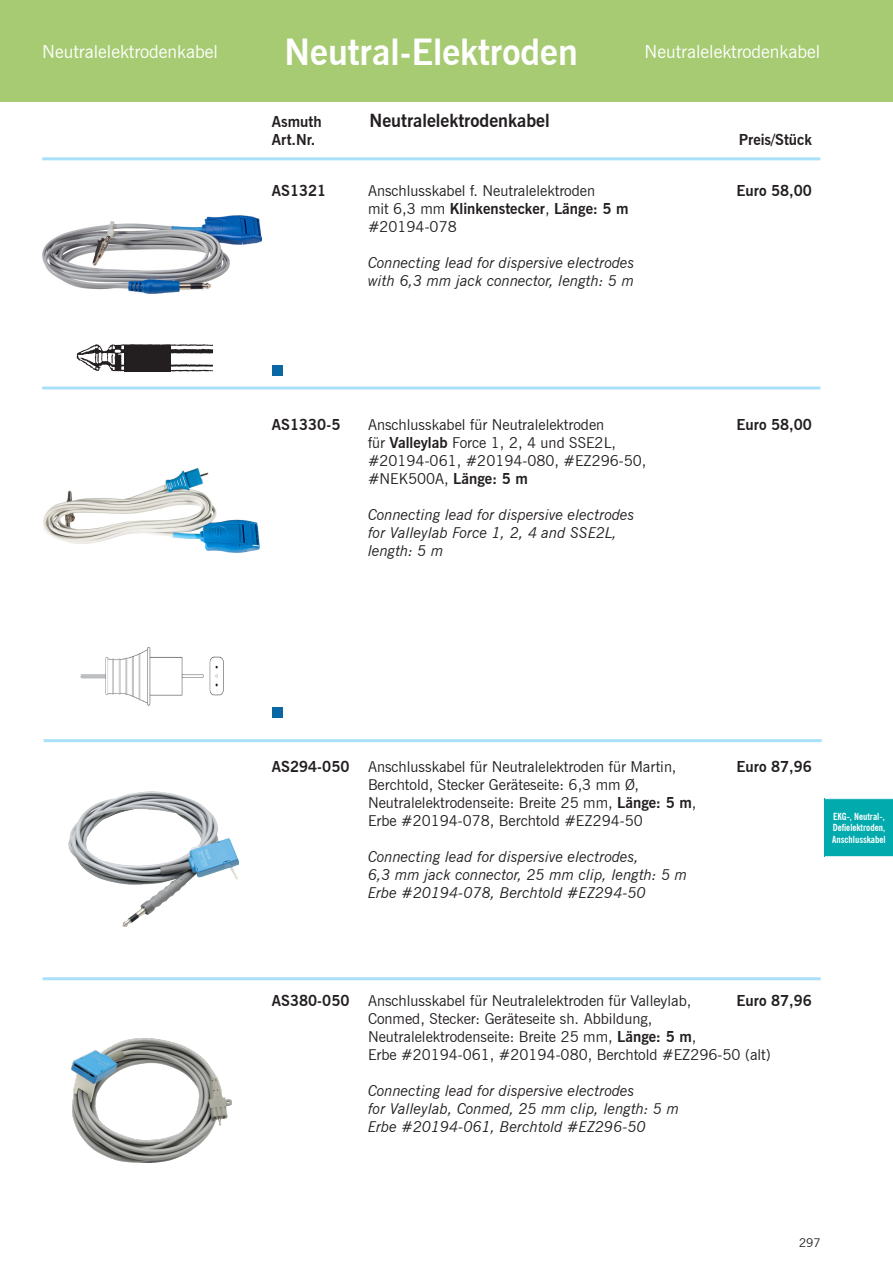
<style>
.page{position:relative;width:893px;height:1263px;background:#fff}
.page>*{position:absolute;margin:0;border:0;box-sizing:border-box;transform-origin:0 0}
.Text{font:700 36px "News Gothic BT";color:#fff}
.Text-2{font:18px "News Gothic BT";color:#fff}
.Produkte{font:700 18px "News Gothic BT";color:#231f20}
.Text-3{font:15px "News Gothic BT";color:#231f20}
.Text-4{font:italic 15px "News Gothic BT";color:#231f20}
.Produkte-2{font:700 15px "News Gothic BT";color:#231f20}
.Text-5{font:700 15px "News Gothic BT";color:#231f20}
.Produkte-3{font:15px "News Gothic BT";color:#231f20}
.t1{font:12px "News Gothic BT";color:#231f20}
.t2{font:700 condensed 9.75px/11.2px "News Gothic BT";color:#fff}
.s1{font-weight:400}
.s2{font-weight:700}
</style>
<div class="page">
<div style="left:0;top:0;width:893px;height:102px;background:#a6cb72"></div>
<div style="left:825px;top:799px;width:68px;height:58px;background:#00aaad"></div>
<div style="left:272px;top:365px;width:11px;height:11px;background:#0968a3"></div>
<div style="left:272px;top:707px;width:11px;height:11px;background:#0968a3"></div>
<hr style="left:42px;top:157px;width:778px;height:3px;background:#aae0f9">
<img style="left:68px;top:791px;width:171px;height:135px">
<img style="left:71px;top:1038px;width:161px;height:124px">
<img style="left:80px;top:647px;width:144px;height:59px">
<img style="left:44px;top:469px;width:216px;height:83px">
<hr style="left:42px;top:386px;width:778px;height:3px;background:#aae0f9">
<hr style="left:44px;top:739px;width:778px;height:3px;background:#aae0f9">
<hr style="left:43px;top:977px;width:778px;height:3px;background:#aae0f9">
<img style="left:77px;top:344px;width:135px;height:28px">
<div style="left:124px;top:345px;width:47px;height:27px;background:#231f20"></div>
<img style="left:43px;top:216px;width:218px;height:77px">
<p class="Text-2" style="left:42px;top:41px;width:177px">Neutralelektrodenkabel</p>
<p class="Text" style="left:285px;top:30px;width:295px">Neutral-Elektroden</p>
<p class="Text-2" style="left:644px;top:41px;width:177px">Neutralelektrodenkabel</p>
<p class="Produkte-2" style="left:272px;top:113px;width:51px">Asmuth</p>
<p class="Produkte" style="left:369px;top:110px;width:182px">Neutralelektrodenkabel</p>
<p class="Produkte-2" style="left:272px;top:131px;width:45px">Art.Nr.</p>
<p class="Produkte-2" style="left:739px;top:131px;width:75px">Preis/Stück</p>
<p class="Produkte-2" style="left:272px;top:181px;width:56px">AS1321</p>
<p class="Produkte-3" style="left:368px;top:181px;width:229px">Anschlusskabel f. Neutralelektroden</p>
<p class="Produkte-2" style="left:736px;top:181px;width:77px">Euro 58,00</p>
<p class="Produkte-2" style="left:368px;top:199px;width:262px"><span class="s1">mit 6,3 mm</span> Klinkenstecker<span class="s1">,</span> Länge: 5 m</p>
<p class="Text-3" style="left:368px;top:217px;width:90px">#20194-078</p>
<p class="Text-4" style="left:368px;top:253px;width:268px">Connecting lead for dispersive electrodes</p>
<p class="Text-4" style="left:368px;top:271px;width:268px">with 6,3 mm jack connector, length: 5 m</p>
<p class="Text-5" style="left:272px;top:415px;width:70px">AS1330-5</p>
<p class="Text-3" style="left:368px;top:415px;width:238px">Anschlusskabel für Neutralelektroden</p>
<p class="Text-5" style="left:736px;top:415px;width:77px">Euro 58,00</p>
<p class="Text-3" style="left:368px;top:433px;width:249px">für <span class="s2">Valleylab</span> Force 1, 2, 4 und SSE2L,</p>
<p class="Text-3" style="left:368px;top:451px;width:280px">#20194-061, #20194-080, #EZ296-50,</p>
<p class="Text-3" style="left:368px;top:469px;width:161px">#NEK500A, <span class="s2">Länge: 5 m</span></p>
<p class="Text-4" style="left:368px;top:505px;width:268px">Connecting lead for dispersive electrodes</p>
<p class="Text-4" style="left:368px;top:523px;width:251px">for Valleylab Force 1, 2, 4 and SSE2L,</p>
<p class="Text-4" style="left:368px;top:541px;width:77px">length: 5 m</p>
<p class="Text-3" style="left:272px;top:757px;width:406px"><span class="s2">AS294-050</span> Anschlusskabel für Neutralelektroden für Martin,</p>
<p class="Text-5" style="left:736px;top:757px;width:77px">Euro 87,96</p>
<p class="Text-3" style="left:368px;top:775px;width:272px">Berchtold, Stecker Geräteseite: 6,3 mm Ø,</p>
<p class="Text-3" style="left:368px;top:793px;width:330px">Neutralelektrodenseite: Breite 25 mm, <span class="s2">Länge: 5 m</span>,</p>
<p class="Text-3" style="left:368px;top:811px;width:276px">Erbe #20194-078, Berchtold #EZ294-50</p>
<p class="Text-4" style="left:368px;top:847px;width:272px">Connecting lead for dispersive electrodes,</p>
<p class="Text-4" style="left:368px;top:865px;width:321px">6,3 mm jack connector, 25 mm clip, length: 5 m</p>
<p class="Text-4" style="left:368px;top:883px;width:279px">Erbe #20194-078, Berchtold #EZ294-50</p>
<p class="t2" style="left:833px;top:811px;width:54px">EKG-, Neutral-,<br>Defielektroden,</p>
<p class="t2" style="left:832px;top:833px;width:55px">Anschlusskabel</p>
<p class="Text-3" style="left:272px;top:991px;width:421px"><span class="s2">AS380-050</span> Anschlusskabel für Neutralelektroden für Valleylab,</p>
<p class="Text-5" style="left:736px;top:991px;width:77px">Euro 87,96</p>
<p class="Text-3" style="left:368px;top:1009px;width:286px">Conmed, Stecker: Geräteseite sh. Abbildung,</p>
<p class="Text-3" style="left:368px;top:1027px;width:330px">Neutralelektrodenseite: Breite 25 mm, <span class="s2">Länge: 5 m</span>,</p>
<p class="Text-3" style="left:368px;top:1045px;width:404px">Erbe #20194-061, #20194-080, Berchtold #EZ296-50 (alt)</p>
<p class="Text-4" style="left:368px;top:1081px;width:268px">Connecting lead for dispersive electrodes</p>
<p class="Text-4" style="left:368px;top:1099px;width:313px">for Valleylab, Conmed, 25 mm clip, length: 5 m</p>
<p class="Text-4" style="left:368px;top:1117px;width:279px">Erbe #20194-061, Berchtold #EZ296-50</p>
<p class="t1" style="left:799px;top:1235px;width:23px">297</p>
</div>
